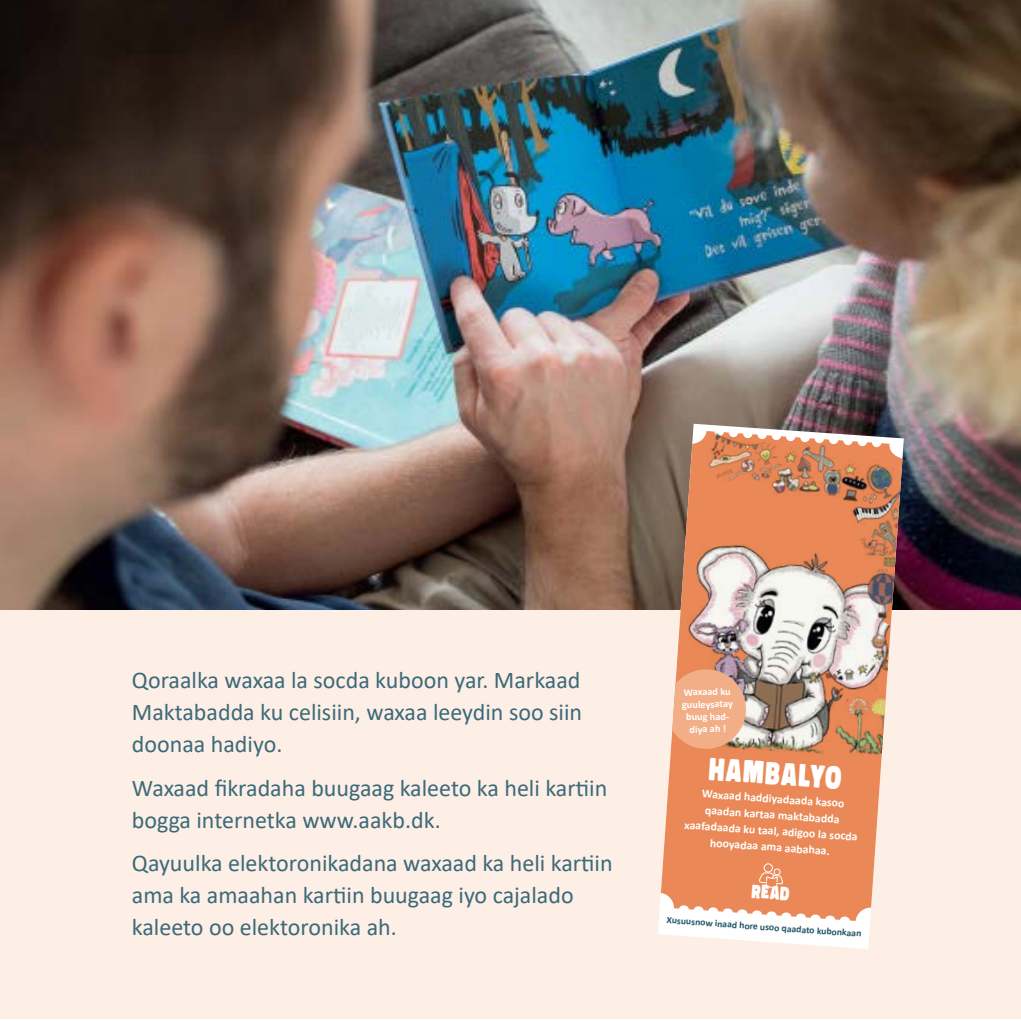
<style>
.page{position:relative;width:1021px;height:1021px;background:#fff}
.page>*{position:absolute;margin:0;border:0;box-sizing:border-box;transform-origin:0 0}
.t1{font:30.2px "Spot";color:#fff}
.t2{font:24px/32px "Calibri";color:#3c6a79}
.t3{font:18.2px "Spot";color:#fff}
.t4{font:700 11.8px/16.2px "Calibri";color:#fff;text-align:center}
.t5{font:700 10.4px/12.4px "Calibri";color:#fff;text-align:center}
.t6{font:700 9.6px "Calibri";color:#215666}
</style>
<div class="page">
<div style="left:0;top:0;width:1020px;height:1018px;background:#fdefe6"></div>
<img style="left:0;top:0;width:1020px;height:609px">
<svg style="left:658px;top:424px;width:245px;height:524px"></svg>
<svg style="left:660px;top:431px;width:242px;height:489px;fill:#ea8957"></svg>
<img style="left:685px;top:621px;width:213px;height:138px">
<svg style="left:758px;top:852px;width:26px;height:36px"></svg>
<img style="left:680px;top:430px;width:223px;height:191px">
<svg style="left:665px;top:668px;width:82px;height:82px;background:#e8af8e"></svg>
<svg style="left:854px;top:907px;width:33px;height:32px"></svg>
<svg style="left:658px;top:892px;width:16px;height:32px"></svg>
<p class="t2" style="left:132px;top:663px;width:452px;text-align:justify">Qoraalka waxaa la socda kuboon yar. Markaad Maktabadda ku celisiin, waxaa leeydin soo siin doonaa hadiyo.</p>
<p class="t2" style="left:132px;top:771px;width:477px">Waxaad fikradaha buugaag kaleeto ka heli kartiin bogga internetka www.aakb.dk.</p>
<p class="t2" style="left:132px;top:846px;width:482px">Qayuulka elektoronikadana waxaad ka heli kartiin ama ka amaahan kartiin buugaag iyo cajalado kaleeto oo elektoronika ah.</p>
<p class="t5" style="left:681px;top:686px;width:52px;rotate:-1deg">Waxaad ku guuleysatay buug had&shy;diya ah !</p>
<p class="t1" style="left:710px;top:754px;width:134px;rotate:4deg">Hambalyo</p>
<p class="t4" style="left:687px;top:784px;width:175px;rotate:4deg">Waxaad haddiyadaada kasoo qaadan kartaa maktabadda xaafadaada ku taal, adigoo la socda hooyadaa ama aabahaa.</p>
<p class="t3" style="left:752px;top:882px;width:39px;rotate:4deg">Read</p>
<p class="t6" style="left:667px;top:913px;width:196px;rotate:4deg">Xusuusnow inaad hore usoo qaadato kubonkaan</p>
</div>
